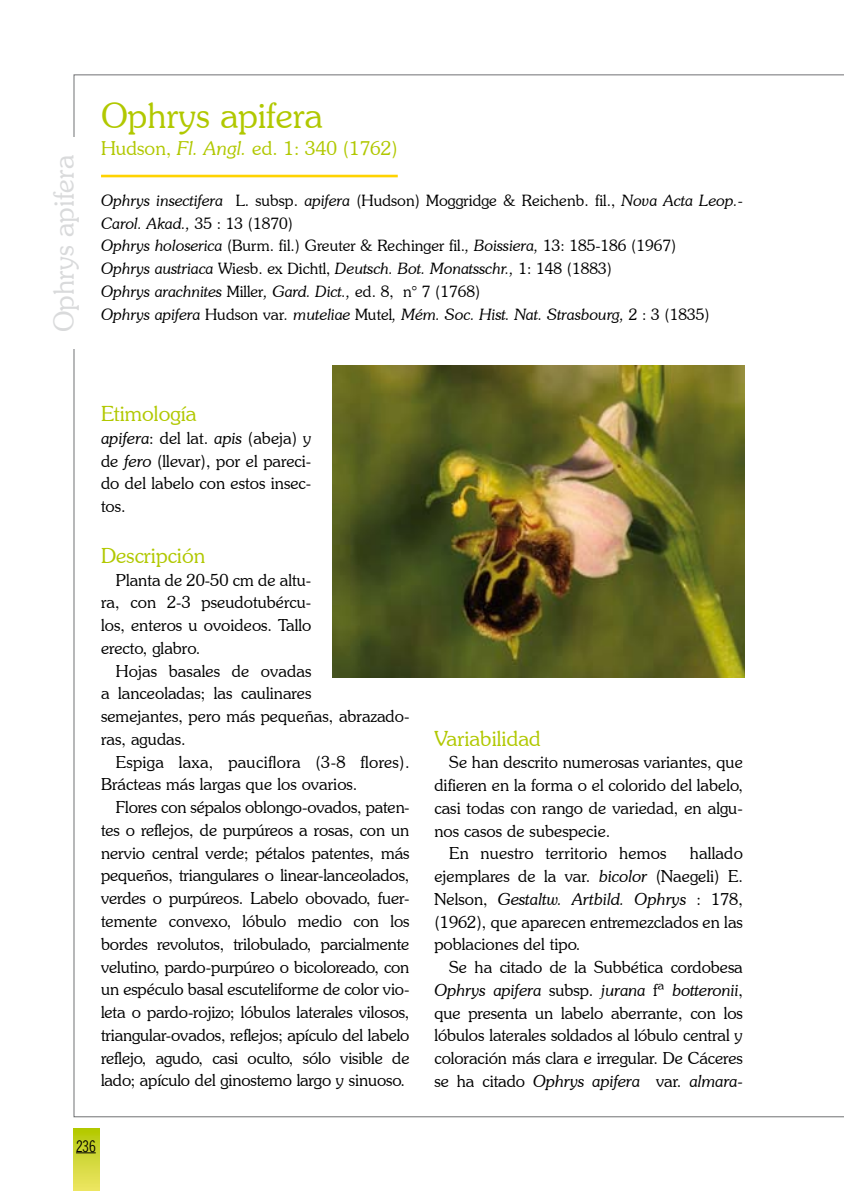
<style>
.page{position:relative;width:844px;height:1191px;background:#fff}
.page>*{position:absolute;margin:0;border:0;box-sizing:border-box;transform-origin:0 0}
.t1{font:300 35px "Souvenir IT Cby BT";color:#b1c800}
.t2{font:300 28px "Souvenir IT Cby BT";color:#d9dadb}
.t3{font:300 21px "Souvenir IT Cby BT";color:#b1c800}
.t4{font:300 19.25px "Souvenir IT Cby BT";color:#b1c800}
.t5{font:300 16.62px/22.8px "Souvenir IT Cby BT";color:#000;text-align:justify}
.t6{font:italic 300 15.75px/22.8px "Souvenir IT Cby BT";color:#000}
.t7{font:condensed 15.75px "News Gothic";color:#000}
.s1{font-style:italic}
.s2{font-style:normal}
</style>
<div class="page">
<svg style="left:74px;top:1129px;width:25px;height:62px;background:#d0d636"></svg>
<svg style="left:76px;top:1152px;width:20px;height:1px"></svg>
<hr style="left:101px;top:175px;width:296px;height:2px;background:#ffd300">
<img style="left:332px;top:365px;width:412px;height:312px">
<h2 class="t2" style="left:47px;top:332px;width:179px;rotate:-90deg">Ophrys apifera</h2>
<h1 class="t1" style="left:101px;top:94px;width:223px">Ophrys apifera</h1>
<p class="t4" style="left:101px;top:137px;width:298px">Hudson, <span class="s1">Fl. Angl.</span> ed. 1: 340 (1762)</p>
<p class="t6" style="left:101px;top:189px;width:643px">Ophrys insectifera <span class="s2">L. subsp.</span> apifera <span class="s2">(Hudson) Moggridge &amp; Reichenb. fil.,</span> Nova Acta Leop.- Carol. Akad., <span class="s2">35 : 13 (1870)<br></span>Ophrys holoserica <span class="s2">(Burm. fil.) Greuter &amp; Rechinger fil.</span>, Boissiera, <span class="s2">13: 185-186 (1967)<br></span>Ophrys austriaca <span class="s2">Wiesb. ex Dichtl,</span> Deutsch. Bot. Monatsschr., <span class="s2">1: 148 (1883)<br></span>Ophrys arachnites <span class="s2">Miller</span>, Gard. Dict., <span class="s2">ed. 8, n° 7 (1768)<br></span>Ophrys apifera <span class="s2">Hudson var</span>. muteliae <span class="s2">Mutel</span>, Mém. Soc. Hist. Nat. Strasbourg, <span class="s2">2 : 3 (1835)</span></p>
<p class="t3" style="left:101px;top:401px;width:97px">Etimología</p>
<p class="t5" style="left:101px;top:426px;width:212px"><span class="s1">apifera</span>: del lat. <span class="s1">apis</span> (abeja) y de <span class="s1">fero</span> (llevar), por el pareci&shy;do del labelo con estos insec&shy;tos.</p>
<p class="t3" style="left:101px;top:542px;width:106px">Descripción</p>
<p class="t5" style="left:101px;top:568px;width:212px;text-indent:15px">Planta de 20-50 cm de altu&shy;ra, con 2-3 pseudotubércu&shy;los, enteros u ovoideos. Tallo erecto, glabro.</p>
<p class="t5" style="left:101px;top:659px;width:310px;text-align:left;text-indent:15px">Hojas basales de ovadas<br>a lanceoladas; las caulinares<br>semejantes, pero más pequeñas, abrazado&shy;ras, agudas.</p>
<p class="t5" style="left:101px;top:750px;width:310px;text-indent:15px">Espiga laxa, pauciflora (3-8 flores).<br>Brácteas más largas que los ovarios.</p>
<p class="t5" style="left:101px;top:795px;width:310px;text-indent:15px">Flores con sépalos oblongo-ovados, paten&shy;tes o reflejos, de purpúreos a rosas, con un nervio central verde; pétalos patentes, más pequeños, triangulares o linear-lanceolados, verdes o purpúreos. Labelo obovado, fuer&shy;temente convexo, lóbulo medio con los bordes revolutos, trilobulado, parcialmente velutino, pardo-purpúreo o bicoloreado, con un espéculo basal escuteliforme de color vio&shy;leta o pardo-rojizo; lóbulos laterales vilosos, triangular-ovados, reflejos; apículo del labelo reflejo, agudo, casi oculto, sólo visible de lado; apículo del ginostemo largo y sinuoso.</p>
<p class="t3" style="left:434px;top:725px;width:108px">Variabilidad</p>
<p class="t5" style="left:449px;top:751px;width:295px">Se han descrito numerosas variantes, que</p>
<p class="t5" style="left:434px;top:773px;width:310px">difieren en la forma o el colorido del labelo,</p>
<p class="t5" style="left:434px;top:796px;width:310px">casi todas con rango de variedad, en algu-</p>
<p class="t5" style="left:434px;top:819px;width:177px">nos casos de subespecie.</p>
<p class="t5" style="left:449px;top:842px;width:219px">En nuestro territorio hemos</p>
<p class="t5" style="left:434px;top:842px;width:310px;text-indent:255px">hallado ejemplares de la var. <span class="s1">bicolor</span> (Naegeli) E.<br>Nelson, <span class="s1">Gestaltw. Artbild. Ophrys</span> : 178, (1962), que aparecen entremezclados en las poblaciones del tipo.</p>
<p class="t5" style="left:434px;top:955px;width:310px;text-indent:15px">Se ha citado de la Subbética cordobesa <span class="s1">Ophrys apifera</span> subsp. <span class="s1">jurana</span> fª <span class="s1">botteronii</span>, que presenta un labelo aberrante, con los lóbulos laterales soldados al lóbulo central y coloración más clara e irregular. De Cáceres se ha citado <span class="s1">Ophrys apifera</span> var. <span class="s1">almara-</span></p>
<p class="t7" style="left:76px;top:1137px;width:21px">236</p>
</div>
